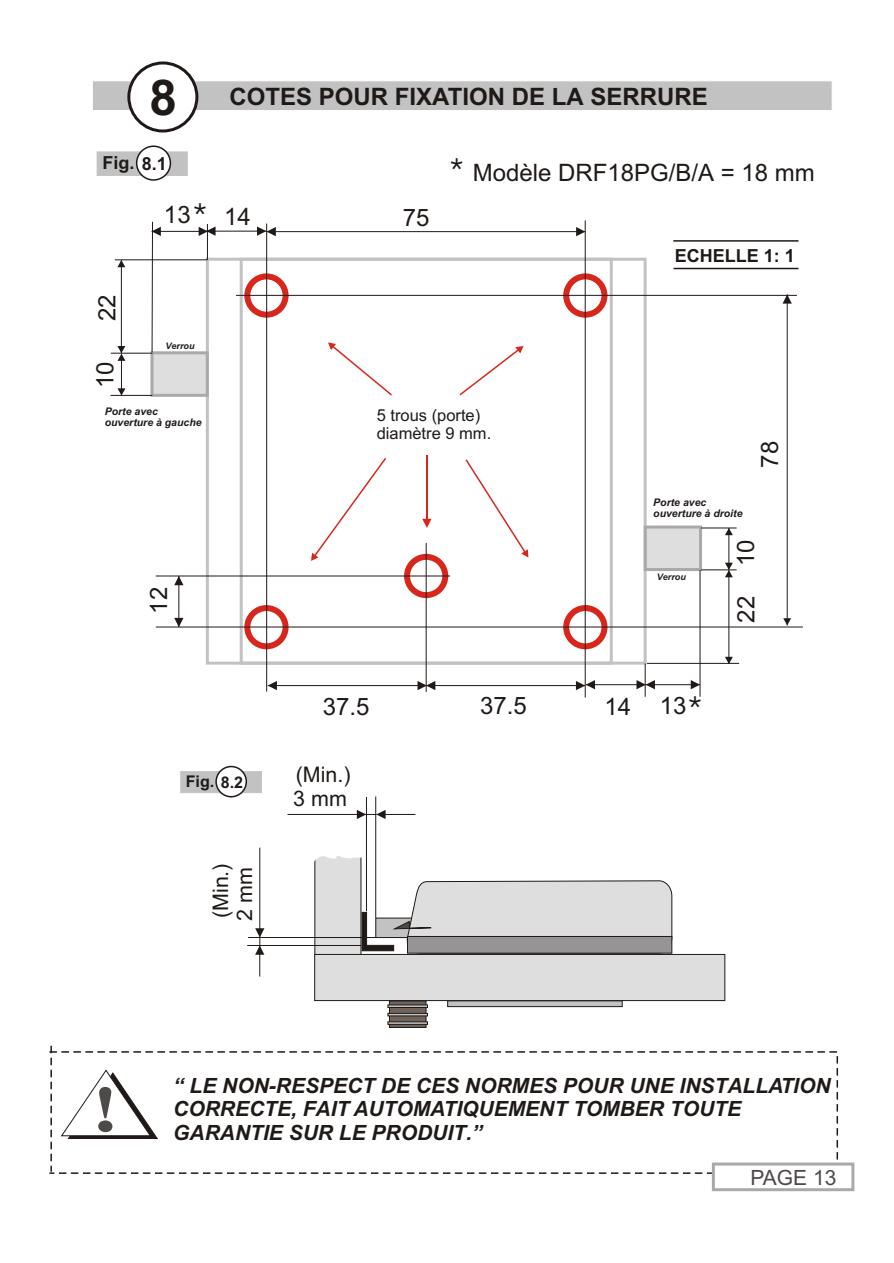
<style>
.page{position:relative;width:894px;height:1263px;background:#fff}
.page>*{position:absolute;margin:0;border:0;box-sizing:border-box;transform-origin:0 0}
.t1{font:700 49.5px "Arial";color:#1f1a17}
.t2{font:30.6px "Avant Garde Bk BT";color:#1f1a17}
.t3{font:24px "Arial";color:#1f1a17}
.t4{font:700 24px "Arial";color:#1f1a17}
.t5{font:21.45px "Arial";color:#1f1a17}
.t6{font:italic 700 21px/23.4px "Arial";color:#1f1a17}
.t7{font:21px "Arial";color:#4f4a4a}
.t8{font:700 18px "Arial";color:#1f1a17}
.t9{font:16.5px/18.5px "Arial";color:#1f1a17}
.t10{font:700 16.05px "Arial";color:#1f1a17}
.t11{font:italic 700 10.5px/11.7px "Arial";color:#1f1a17}
.t12{font:italic 700 9px "Arial";color:#1f1a17}
.s1{font-family:"Avant Garde Bk BT";font-size:30.6px}
</style>
<div class="page">
<div style="left:150px;top:351px;width:59px;height:46px;background:#dedede;border:3px solid #aba8a8"></div>
<div style="left:240px;top:258px;width:407px;height:407px;border:3px solid #c2c2c2"></div>
<div style="left:644px;top:526px;width:58px;height:45px;background:#dedede;border:3px solid #aba8a8"></div>
<div style="left:404px;top:554px;width:44px;height:44px;border:6px solid #d9261c;border-radius:50%"></div>
<div style="left:244px;top:273px;width:45px;height:45px;border:6px solid #d9261c;border-radius:50%"></div>
<div style="left:244px;top:605px;width:45px;height:44px;border:6px solid #d9261c;border-radius:50%"></div>
<div style="left:563px;top:273px;width:44px;height:45px;border:6px solid #d9261c;border-radius:50%"></div>
<div style="left:563px;top:605px;width:44px;height:44px;border:6px solid #d9261c;border-radius:50%"></div>
<hr style="left:426px;top:543px;width:1px;height:149px;background:#1f1a17">
<hr style="left:787px;top:294px;width:1px;height:331px;background:#1f1a17">
<svg style="left:783px;top:618px;width:8px;height:7px"></svg>
<svg style="left:783px;top:294px;width:9px;height:10px"></svg>
<hr style="left:156px;top:627px;width:647px;height:1px;background:#1f1a17">
<hr style="left:156px;top:576px;width:294px;height:1px;background:#1f1a17">
<hr style="left:236px;top:295px;width:561px;height:1px;background:#1f1a17">
<hr style="left:266px;top:224px;width:1px;height:468px;background:#1f1a17">
<hr style="left:700px;top:570px;width:1px;height:127px;background:#1f1a17">
<hr style="left:586px;top:684px;width:60px;height:1px;background:#1f1a17">
<hr style="left:206px;top:231px;width:60px;height:1px;background:#1f1a17">
<hr style="left:646px;top:684px;width:54px;height:1px;background:#1f1a17">
<svg style="left:637px;top:680px;width:18px;height:9px"></svg>
<svg style="left:691px;top:680px;width:9px;height:9px"></svg>
<hr style="left:152px;top:231px;width:56px;height:1px;background:#1f1a17">
<svg style="left:199px;top:227px;width:17px;height:9px"></svg>
<hr style="left:701px;top:570px;width:36px;height:1px;background:#1f1a17">
<hr style="left:701px;top:528px;width:36px;height:1px;background:#1f1a17">
<hr style="left:115px;top:260px;width:92px;height:1px;background:#1f1a17">
<hr style="left:647px;top:663px;width:92px;height:1px;background:#1f1a17">
<hr style="left:729px;top:570px;width:1px;height:94px;background:#1f1a17">
<svg style="left:725px;top:657px;width:8px;height:7px"></svg>
<hr style="left:121px;top:260px;width:1px;height:93px;background:#1f1a17">
<svg style="left:117px;top:260px;width:8px;height:7px"></svg>
<hr style="left:729px;top:528px;width:1px;height:42px;background:#1f1a17">
<svg style="left:725px;top:528px;width:8px;height:7px"></svg>
<svg style="left:725px;top:563px;width:8px;height:14px"></svg>
<hr style="left:121px;top:354px;width:1px;height:42px;background:#1f1a17">
<svg style="left:117px;top:346px;width:8px;height:15px"></svg>
<svg style="left:118px;top:388px;width:7px;height:7px"></svg>
<hr style="left:645px;top:664px;width:1px;height:33px;background:#1f1a17">
<hr style="left:111px;top:353px;width:41px;height:1px;background:#1f1a17">
<hr style="left:111px;top:395px;width:41px;height:1px;background:#1f1a17">
<hr style="left:207px;top:224px;width:1px;height:36px;background:#1f1a17">
<svg style="left:152px;top:221px;width:9px;height:132px"></svg>
<div style="left:92px;top:81px;width:740px;height:30px;background:#c2c2c2;border:1px solid #fff"></div>
<div style="left:127px;top:61px;width:71px;height:72px;background:#fff;border:3px solid #1f1a17;border-radius:50%"></div>
<div style="left:97px;top:152px;width:91px;height:24px;background:#c2c2c2"></div>
<div style="left:136px;top:145px;width:35px;height:36px;background:#fff;border:2px solid #1f1a17;border-radius:50%"></div>
<hr style="left:673px;top:240px;width:126px;height:2px;background:#1f1a17">
<hr style="left:674px;top:268px;width:125px;height:1px;background:#1f1a17">
<hr style="left:585px;top:220px;width:1px;height:478px;background:#1f1a17">
<hr style="left:267px;top:231px;width:318px;height:1px;background:#1f1a17">
<svg style="left:257px;top:227px;width:19px;height:9px"></svg>
<svg style="left:576px;top:227px;width:9px;height:9px"></svg>
<hr style="left:426px;top:685px;width:159px;height:1px;background:#1f1a17">
<svg style="left:576px;top:680px;width:19px;height:10px"></svg>
<hr style="left:268px;top:685px;width:159px;height:1px;background:#1f1a17">
<svg style="left:418px;top:681px;width:17px;height:9px"></svg>
<svg style="left:268px;top:681px;width:9px;height:9px"></svg>
<hr style="left:179px;top:576px;width:1px;height:51px;background:#1f1a17">
<svg style="left:174px;top:576px;width:9px;height:9px"></svg>
<svg style="left:174px;top:618px;width:9px;height:9px"></svg>
<svg style="left:328px;top:342px;width:64px;height:54px"></svg>
<svg style="left:311px;top:458px;width:75px;height:103px"></svg>
<svg style="left:465px;top:459px;width:63px;height:98px"></svg>
<svg style="left:460px;top:346px;width:64px;height:49px"></svg>
<hr style="left:426px;top:455px;width:2px;height:64px;background:#d9261c">
<svg style="left:422px;top:519px;width:10px;height:9px"></svg>
<svg style="left:60px;top:1069px;width:98px;height:70px"></svg>
<div style="left:49px;top:1051px;width:789px;height:123px;border:2px dashed #1f1a17"></div>
<svg style="left:50px;top:1046px;width:2px;height:126px"></svg>
<div style="left:712px;top:1163px;width:142px;height:28px;background:#fff;border:3px solid #aba8a8"></div>
<div style="left:180px;top:771px;width:82px;height:22px;background:#c2c2c2"></div>
<div style="left:215px;top:766px;width:32px;height:31px;background:#fff;border:2px solid #1f1a17;border-radius:50%"></div>
<div style="left:315px;top:828px;width:46px;height:128px;background:#dedede"></div>
<div style="left:315px;top:954px;width:410px;height:47px;background:#dedede;border:1px solid #1f1a17"></div>
<svg style="left:448px;top:1001px;width:174px;height:6px"></svg>
<svg style="left:389px;top:1001px;width:37px;height:27px"></svg>
<div style="left:388px;top:1005px;width:40px;height:3px;background:#c2c2c2;border:1px solid #1f1a17"></div>
<div style="left:388px;top:1013px;width:40px;height:3px;background:#c2c2c2;border:1px solid #1f1a17"></div>
<div style="left:388px;top:1022px;width:40px;height:3px;background:#c2c2c2;border:1px solid #1f1a17"></div>
<svg style="left:362px;top:880px;width:310px;height:73px;background:#c9c8c8"></svg>
<hr style="left:248px;top:937px;width:128px;height:1px;background:#1f1a17">
<hr style="left:247px;top:945px;width:114px;height:1px;background:#1f1a17">
<hr style="left:260px;top:848px;width:1px;height:90px;background:#1f1a17">
<hr style="left:260px;top:945px;width:1px;height:32px;background:#1f1a17">
<svg style="left:255px;top:928px;width:9px;height:27px"></svg>
<hr style="left:366px;top:797px;width:1px;height:114px;background:#1f1a17">
<hr style="left:375px;top:797px;width:1px;height:121px;background:#1f1a17">
<hr style="left:288px;top:814px;width:78px;height:1px;background:#1f1a17">
<hr style="left:376px;top:814px;width:39px;height:1px;background:#1f1a17">
<svg style="left:314px;top:810px;width:72px;height:52px"></svg>
<h1 class="t1" style="left:149px;top:79px;width:29px">8</h1>
<p class="t8" style="left:103px;top:156px;width:66px">Fig. 8.1</p>
<p class="t3" style="left:98px;top:321px;width:28px;rotate:-90deg">22</p>
<p class="t3" style="left:96px;top:388px;width:28px;rotate:-90deg">10</p>
<h2 class="t2" style="left:192px;top:202px;width:17px">*</h2>
<p class="t3" style="left:164px;top:206px;width:28px">13</p>
<p class="t12" style="left:166px;top:342px;width:31px">Verrou</p>
<p class="t11" style="left:105px;top:406px;width:98px">Porte avec ouverture à gauche</p>
<p class="t3" style="left:150px;top:614px;width:28px;rotate:-90deg">12</p>
<p class="t4" style="left:230px;top:87px;width:480px">COTES POUR FIXATION DE LA SERRURE</p>
<p class="t3" style="left:224px;top:208px;width:28px">14</p>
<p class="t3" style="left:403px;top:209px;width:28px">75</p>
<p class="t3" style="left:449px;top:164px;width:367px"><span class="s1">*</span> Modèle DRF18PG/B/A = 18 mm</p>
<p class="t8" style="left:675px;top:248px;width:122px">ECHELLE 1: 1</p>
<p class="t9" style="left:377px;top:408px;width:116px">5 trous (porte) diamètre 9 mm.</p>
<p class="t11" style="left:653px;top:497px;width:91px">Porte avec ouverture à droite</p>
<p class="t3" style="left:761px;top:468px;width:28px;rotate:-90deg">78</p>
<p class="t12" style="left:657px;top:574px;width:31px">Verrou</p>
<p class="t3" style="left:737px;top:566px;width:28px;rotate:-90deg">10</p>
<p class="t3" style="left:737px;top:623px;width:28px;rotate:-90deg">22</p>
<p class="t3" style="left:323px;top:697px;width:48px">37.5</p>
<p class="t3" style="left:480px;top:697px;width:48px">37.5</p>
<p class="t3" style="left:605px;top:697px;width:28px">14</p>
<h2 class="t2" style="left:688px;top:695px;width:17px">*</h2>
<p class="t3" style="left:660px;top:697px;width:28px">13</p>
<p class="t10" style="left:186px;top:775px;width:59px">Fig. 8.2</p>
<p class="t5" style="left:213px;top:918px;width:56px;rotate:-90deg">(Min.)</p>
<p class="t5" style="left:237px;top:921px;width:55px;rotate:-90deg">2mm</p>
<p class="t5" style="left:296px;top:767px;width:56px">(Min.)</p>
<p class="t5" style="left:293px;top:791px;width:55px">3 mm</p>
<p class="t6" style="left:173px;top:1076px;width:659px">“ LE NON-RESPECT DE CES NORMES POUR UNE INSTALLATION<br>CORRECTE, FAIT AUTOMATIQUEMENT TOMBER TOUTE<br>GARANTIE SUR LE PRODUIT.”</p>
<p class="t7" style="left:750px;top:1169px;width:87px">PAGE 13</p>
</div>
